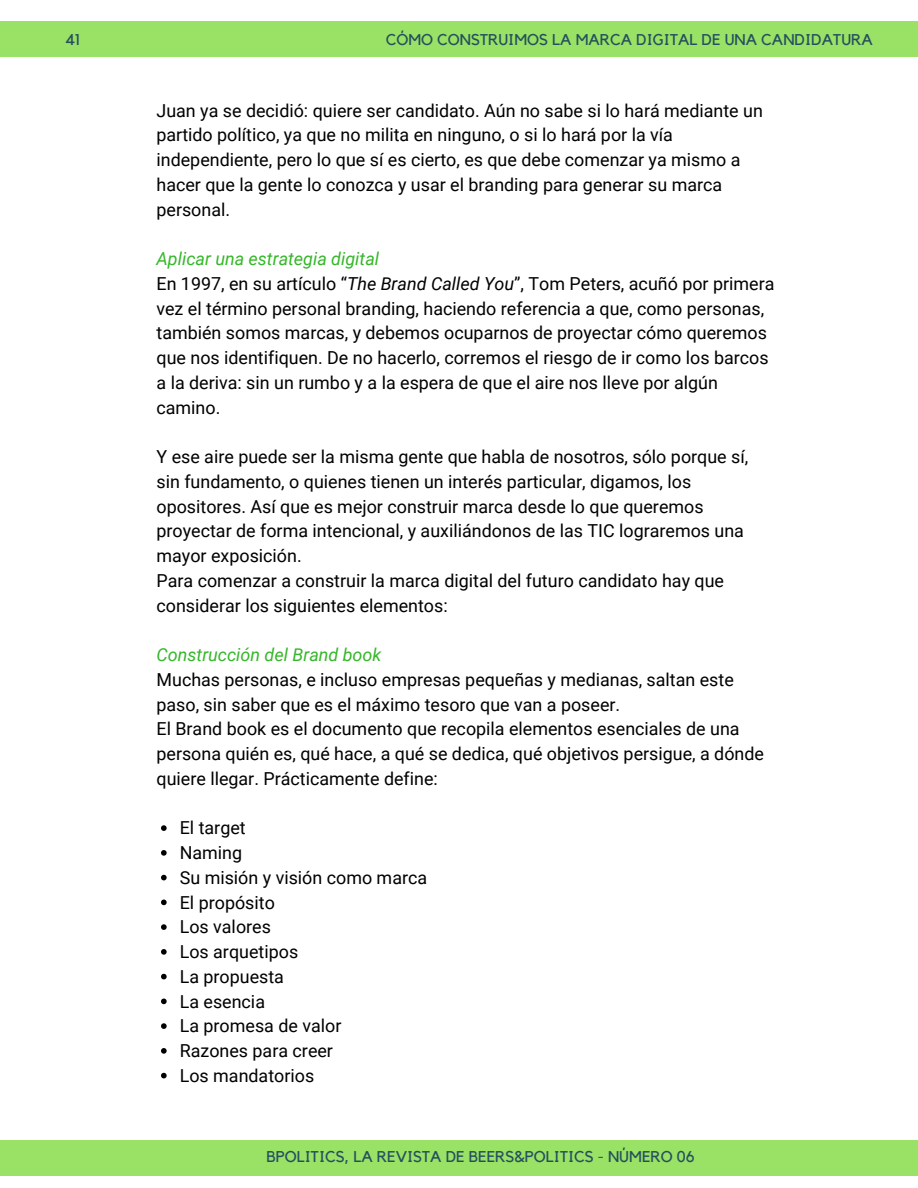
<style>
.page{position:relative;width:918px;height:1188px;background:#fff}
.page>*{position:absolute;margin:0;border:0;box-sizing:border-box;transform-origin:0 0}
.t1{font:17.85px/24.8px "Roboto";color:#000}
.t2{font:italic 17.85px "Roboto";color:#35b729}
.t3{font:15.6px "Kollektif";color:#254f5e}
.s1{font-style:italic;color:#35b729}
.s2{font-style:italic}
</style>
<div class="page">
<svg style="left:161px;top:825px;width:6px;height:6px"></svg>
<svg style="left:161px;top:850px;width:6px;height:6px"></svg>
<svg style="left:161px;top:875px;width:6px;height:5px"></svg>
<svg style="left:161px;top:900px;width:6px;height:5px"></svg>
<svg style="left:161px;top:924px;width:6px;height:6px"></svg>
<svg style="left:161px;top:949px;width:6px;height:6px"></svg>
<svg style="left:161px;top:974px;width:6px;height:5px"></svg>
<svg style="left:161px;top:999px;width:6px;height:5px"></svg>
<svg style="left:161px;top:1023px;width:6px;height:6px"></svg>
<svg style="left:161px;top:1048px;width:6px;height:6px"></svg>
<svg style="left:161px;top:1073px;width:6px;height:5px"></svg>
<div style="left:0;top:21px;width:918px;height:35px;background:#99e265"></div>
<div style="left:0;top:1140px;width:918px;height:35px;background:#99e265"></div>
<p class="t3" style="left:65px;top:33px;width:16px">41</p>
<p class="t3" style="left:386px;top:32px;width:489px">CÓMO CONSTRUIMOS LA MARCA DIGITAL DE UNA CANDIDATURA</p>
<p class="t1" style="left:157px;top:98px;width:608px">Juan ya se decidió: quiere ser candidato. Aún no sabe si lo hará mediante un partido político, ya que no milita en ninguno, o si lo hará por la vía independiente, pero lo que sí es cierto, es que debe comenzar ya mismo a hacer que la gente lo conozca y usar el branding para generar su marca personal.</p>
<p class="t1" style="left:157px;top:247px;width:619px"><span class="s1">Aplicar una estrategia digital<br></span>En 1997, en su artículo “<span class="s2">The Brand Called You</span>”, Tom Peters, acuñó por primera vez el término personal branding, haciendo referencia a que, como personas, también somos marcas, y debemos ocuparnos de proyectar cómo queremos que nos identifiquen. De no hacerlo, corremos el riesgo de ir como los barcos a la deriva: sin un rumbo y a la espera de que el aire nos lleve por algún camino.</p>
<p class="t1" style="left:157px;top:445px;width:593px">Y ese aire puede ser la misma gente que habla de nosotros, sólo porque sí, sin fundamento, o quienes tienen un interés particular, digamos, los opositores. Así que es mejor construir marca desde lo que queremos proyectar de forma intencional, y auxiliándonos de las TIC lograremos una mayor exposición.<br>Para comenzar a construir la marca digital del futuro candidato hay que considerar los siguientes elementos:</p>
<p class="t2" style="left:157px;top:645px;width:226px">Construcción del Brand book</p>
<p class="t1" style="left:157px;top:667px;width:609px">Muchas personas, e incluso empresas pequeñas y medianas, saltan este paso, sin saber que es el máximo tesoro que van a poseer.<br>El Brand book es el documento que recopila elementos esenciales de una persona quién es, qué hace, a qué se dedica, qué objetivos persigue, a dónde quiere llegar. Prácticamente define:</p>
<p class="t1" style="left:180px;top:816px;width:249px">El target<br>Naming<br>Su misión y visión como marca<br>El propósito<br>Los valores<br>Los arquetipos<br>La propuesta<br>La esencia<br>La promesa de valor<br>Razones para creer<br>Los mandatorios</p>
<p class="t3" style="left:267px;top:1149px;width:430px">BPOLITICS, LA REVISTA DE BEERS&amp;POLITICS - NÚMERO 06</p>
</div>
